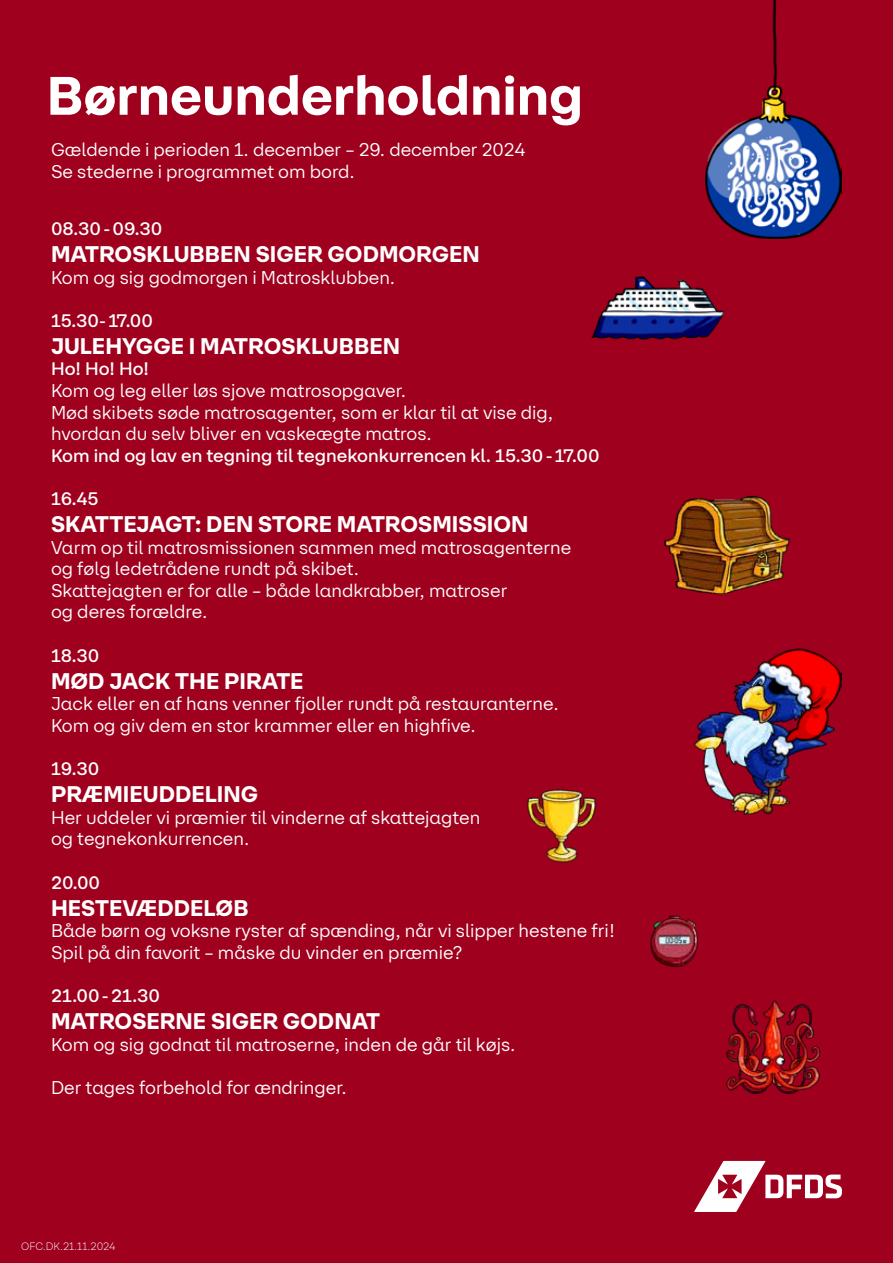
<style>
.page{position:relative;width:893px;height:1263px;background:#9f001e}
.page>*{position:absolute;margin:0;border:0;box-sizing:border-box;transform-origin:0 0}
.t1{font:700 54px "DFDS Sans";color:#fff}
.t2{font:700 22.5px "DFDS Sans";color:#fff}
.t3{font:18px/21.6px "DFDS Sans";color:#fff}
.t4{font:500 18px "DFDS Sans";color:#fff}
.t5{font:300 10.5px "DFDS Sans";color:#fff}
</style>
<div class="page">
<svg style="left:694px;top:1161px;width:148px;height:51px"></svg>
<img style="left:664px;top:495px;width:126px;height:100px">
<img style="left:726px;top:1000px;width:95px;height:95px">
<img style="left:650px;top:915px;width:49px;height:53px">
<img style="left:527px;top:789px;width:70px;height:74px">
<img style="left:591px;top:276px;width:134px;height:64px">
<img style="left:694px;top:711px;width:97px;height:103px">
<img style="left:705px;top:0;width:136px;height:238px">
<img style="left:722px;top:648px;width:121px;height:121px">
<h1 class="t1" style="left:47px;top:63px;width:538px">Børneunderholdning</h1>
<p class="t3" style="left:51px;top:139px;width:476px">Gældende i perioden 1. december – 29. december 2024<br>Se stederne i programmet om bord.</p>
<p class="t4" style="left:51px;top:218px;width:113px">08.30 - 09.30</p>
<p class="t2" style="left:51px;top:241px;width:430px">MATROSKLUBBEN SIGER GODMORGEN</p>
<p class="t3" style="left:51px;top:266px;width:346px">Kom og sig godmorgen i Matrosklubben.</p>
<p class="t4" style="left:51px;top:310px;width:103px">15.30- 17.00</p>
<p class="t2" style="left:51px;top:332px;width:351px">JULEHYGGE I MATROSKLUBBEN</p>
<p class="t4" style="left:51px;top:358px;width:100px">Ho! Ho! Ho!</p>
<p class="t3" style="left:51px;top:379px;width:504px">Kom og leg eller løs sjove matrosopgaver.<br>Mød skibets søde matrosagenter, som er klar til at vise dig, hvordan du selv bliver en vaskeægte matros.</p>
<p class="t4" style="left:51px;top:445px;width:550px">Kom ind og lav en tegning til tegnekonkurrencen kl. 15.30 - 17.00</p>
<p class="t4" style="left:51px;top:488px;width:49px">16.45</p>
<p class="t2" style="left:51px;top:511px;width:479px">SKATTEJAGT: DEN STORE MATROSMISSION</p>
<p class="t3" style="left:51px;top:536px;width:522px">Varm op til matrosmissionen sammen med matrosagenterne og følg ledetrådene rundt på skibet.<br>Skattejagten er for alle – både landkrabber, matroser<br>og deres forældre.</p>
<p class="t4" style="left:51px;top:644px;width:50px">18.30</p>
<p class="t2" style="left:51px;top:667px;width:254px">MØD JACK THE PIRATE</p>
<p class="t3" style="left:51px;top:693px;width:509px">Jack eller en af hans venner fjoller rundt på restauranterne.<br>Kom og giv dem en stor krammer eller en highfive.</p>
<p class="t4" style="left:51px;top:758px;width:50px">19.30</p>
<p class="t2" style="left:51px;top:781px;width:209px">PRÆMIEUDDELING</p>
<p class="t3" style="left:51px;top:806px;width:431px">Her uddeler vi præmier til vinderne af skattejagten og tegnekonkurrencen.</p>
<p class="t4" style="left:51px;top:871px;width:51px">20.00</p>
<p class="t2" style="left:51px;top:894px;width:199px">HESTEVÆDDELØB</p>
<p class="t3" style="left:51px;top:919px;width:565px">Både børn og voksne ryster af spænding, når vi slipper hestene fri!<br>Spil på din favorit – måske du vinder en præmie?</p>
<p class="t4" style="left:51px;top:985px;width:110px">21.00 - 21.30</p>
<p class="t2" style="left:51px;top:1007px;width:331px">MATROSERNE SIGER GODNAT</p>
<p class="t3" style="left:51px;top:1033px;width:466px">Kom og sig godnat til matroserne, inden de går til køjs.</p>
<p class="t3" style="left:51px;top:1076px;width:297px">Der tages forbehold for ændringer.</p>
<p class="t5" style="left:21px;top:1240px;width:96px">OFC.DK.21.11.2024</p>
</div>
